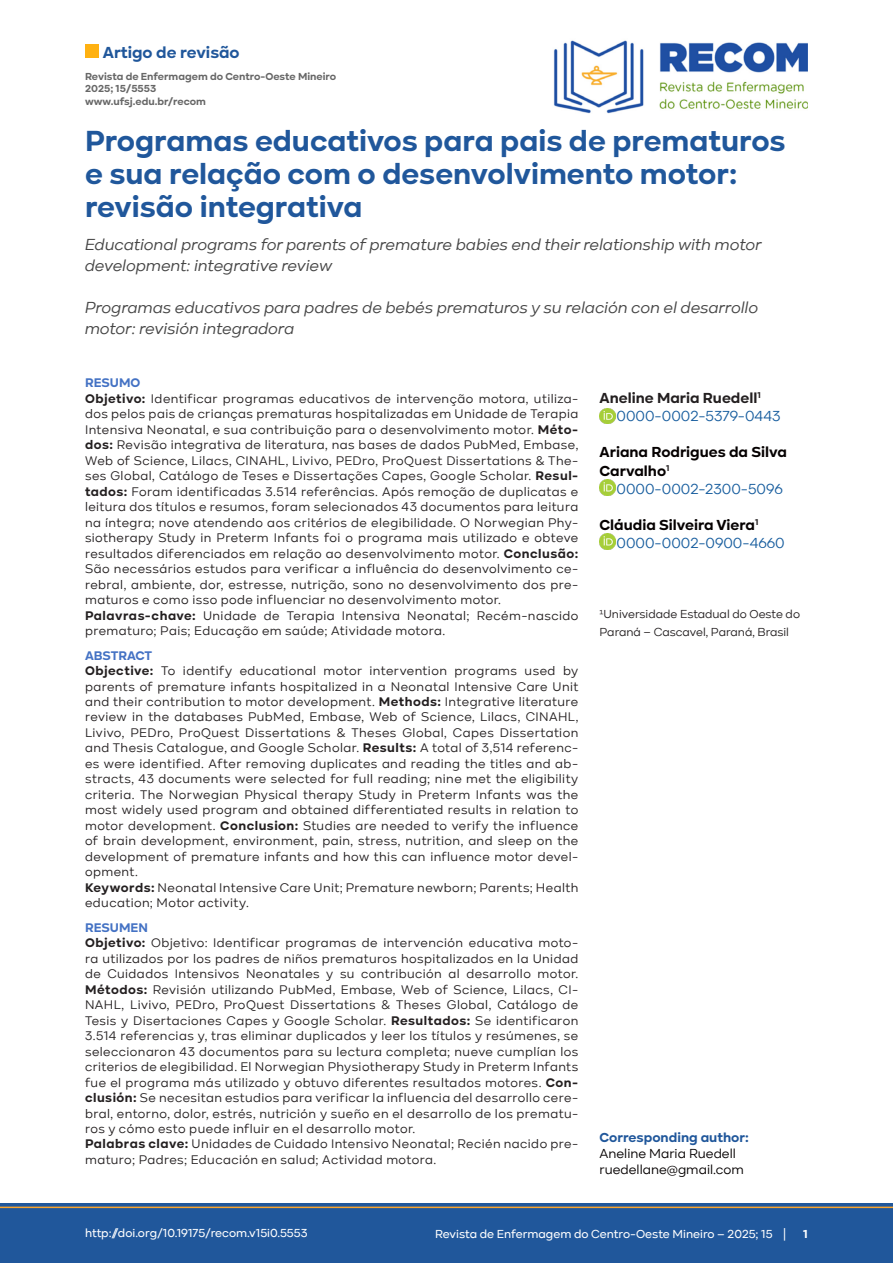
<style>
.page{position:relative;width:893px;height:1263px;background:#fff}
.page>*{position:absolute;margin:0;border:0;box-sizing:border-box;transform-origin:0 0}
.Titulo_principal{font:700 30px/33px "Kinetika";color:#20579b}
.Titulos_linguas{font:italic 16.5px/21px "Kinetika";color:#454545}
.t1{font:700 16.5px "Kinetika";color:#20579b}
.Nome_autor{font:700 15px/18px "Kinetika";color:#050000}
.Body_Text_2{font:15px "Kinetika";color:#175d9e}
.Nome_autor-2{font:700 15px "Kinetika";color:#231f20}
.Orcid{font:15px "Kinetika";color:#175d9e}
.Body_Text_2-2{font:13.5px "Kinetika";color:#050000}
.Body_Text_2-3{font:700 13.5px "Kinetika";color:#20579b}
.Texto_resumo{font:12.9px/15.5px "Kinetika";letter-spacing:.035em;color:#231f20;text-align:justify}
.Tit__Resuno{font:700 12.9px "Kinetika";color:#4472c4}
.t2{font:500 12px "Kinetika";color:#fff}
.Universidades_certo{font:12px/18px "Kinetika";color:#231f20}
.t3{font:700 12px "Kinetika";color:#fff}
.t4{font:700 10.5px "Kinetika";color:#676767}
.s1{font-weight:700}
</style>
<div class="page">
<div style="left:0;top:1203px;width:893px;height:60px;background:#20579b"></div>
<hr style="left:0;top:1206px;width:893px;height:2px;background:#f9a42e">
<img style="left:553px;top:40px;width:255px;height:74px">
<div style="left:85px;top:45px;width:14px;height:13px;background:#ffb111"></div>
<img style="left:599px;top:479px;width:16px;height:16px">
<img style="left:599px;top:533px;width:16px;height:16px">
<img style="left:599px;top:408px;width:16px;height:16px">
<p class="t1" style="left:103px;top:43px;width:138px">Artigo de revisão</p>
<p class="t4" style="left:85px;top:70px;width:253px">Revista de Enfermagem do Centro-Oeste Mineiro</p>
<p class="t4" style="left:85px;top:82px;width:73px">2025; 15/5553</p>
<p class="t4" style="left:85px;top:95px;width:123px">www.ufsj.edu.br/recom</p>
<p class="Titulo_principal" style="left:85px;top:124px;width:702px">Programas educativos para pais de prematuros e sua relação com o desenvolvimento motor: revisão integrativa</p>
<p class="Titulos_linguas" style="left:85px;top:234px;width:678px">Educational programs for parents of premature babies end their relationship with motor development: integrative review</p>
<p class="Titulos_linguas" style="left:85px;top:297px;width:675px">Programas educativos para padres de bebés prematuros y su relación con el desarrollo motor: revisión integradora</p>
<p class="Tit__Resuno" style="left:85px;top:375px;width:57px">RESUMO</p>
<p class="Texto_resumo" style="left:85px;top:391px;width:495px"><span class="s1">Objetivo:</span> Identificar programas educativos de intervenção motora, utiliza&shy;dos pelos pais de crianças prematuras hospitalizadas em Unidade de Terapia Intensiva Neonatal, e sua contribuição para o desenvolvimento motor. <span class="s1">Méto&shy;dos:</span> Revisão integrativa de literatura, nas bases de dados PubMed, Embase, Web of Science, Lilacs, CINAHL, Livivo, PEDro, ProQuest Dissertations &amp; The&shy;ses Global, Catálogo de Teses e Dissertações Capes, Google Scholar. <span class="s1">Resul&shy;tados:</span> Foram identificadas 3.514 referências. Após remoção de duplicatas e leitura dos títulos e resumos, foram selecionados 43 documentos para leitura na íntegra; nove atendendo aos critérios de elegibilidade. O Norwegian Phy&shy;siotherapy Study in Preterm Infants foi o programa mais utilizado e obteve resultados diferenciados em relação ao desenvolvimento motor. <span class="s1">Conclusão:<br></span>São necessários estudos para verificar a influência do desenvolvimento ce&shy;rebral, ambiente, dor, estresse, nutrição, sono no desenvolvimento dos pre&shy;maturos e como isso pode influenciar no desenvolvimento motor.</p>
<p class="Texto_resumo" style="left:85px;top:607px;width:495px"><span class="s1">Palavras-chave:</span> Unidade de Terapia Intensiva Neonatal; Recém-nascido prematuro; Pais; Educação em saúde; Atividade motora.</p>
<p class="Tit__Resuno" style="left:85px;top:647px;width:69px">ABSTRACT</p>
<p class="Texto_resumo" style="left:85px;top:663px;width:495px"><span class="s1">Objective:</span> To identify educational motor intervention programs used by parents of premature infants hospitalized in a Neonatal Intensive Care Unit and their contribution to motor development. <span class="s1">Methods:</span> Integrative literature review in the databases PubMed, Embase, Web of Science, Lilacs, CINAHL, Livivo, PEDro, ProQuest Dissertations &amp; Theses Global, Capes Dissertation and Thesis Catalogue, and Google Scholar. <span class="s1">Results:</span> A total of 3,514 referenc&shy;es were identified. After removing duplicates and reading the titles and ab&shy;stracts, 43 documents were selected for full reading; nine met the eligibility criteria. The Norwegian Physical therapy Study in Preterm Infants was the most widely used program and obtained differentiated results in relation to motor development. <span class="s1">Conclusion:</span> Studies are needed to verify the influence of brain development, environment, pain, stress, nutrition, and sleep on the development of premature infants and how this can influence motor devel&shy;opment.</p>
<p class="Texto_resumo" style="left:85px;top:880px;width:495px"><span class="s1">Keywords:</span> Neonatal Intensive Care Unit; Premature newborn; Parents; Health education; Motor activity.</p>
<p class="Tit__Resuno" style="left:85px;top:919px;width:64px">RESUMEN</p>
<p class="Texto_resumo" style="left:85px;top:935px;width:495px"><span class="s1">Objetivo:</span> Objetivo: Identificar programas de intervención educativa moto&shy;ra utilizados por los padres de niños prematuros hospitalizados en la Unidad de Cuidados Intensivos Neonatales y su contribución al desarrollo motor.<br><span class="s1">Métodos:</span> Revisión utilizando PubMed, Embase, Web of Science, Lilacs, CI-NAHL, Livivo, PEDro, ProQuest Dissertations &amp; Theses Global, Catálogo de Tesis y Disertaciones Capes y Google Scholar. <span class="s1">Resultados:</span> Se identificaron 3.514 referencias y, tras eliminar duplicados y leer los títulos y resúmenes, se seleccionaron 43 documentos para su lectura completa; nueve cumplían los criterios de elegibilidad. El Norwegian Physiotherapy Study in Preterm Infants fue el programa más utilizado y obtuvo diferentes resultados motores. <span class="s1">Con&shy;clusión:</span> Se necesitan estudios para verificar la influencia del desarrollo cere&shy;bral, entorno, dolor, estrés, nutrición y sueño en el desarrollo de los prematu&shy;ros y cómo esto puede influir en el desarrollo motor.</p>
<p class="Texto_resumo" style="left:85px;top:1136px;width:495px"><span class="s1">Palabras clave:</span> Unidades de Cuidado Intensivo Neonatal; Recién nacido pre&shy;maturo; Padres; Educación en salud; Actividad motora.</p>
<p class="Nome_autor-2" style="left:600px;top:389px;width:163px">Aneline Maria Ruedell<sup>1</sup></p>
<p class="Orcid" style="left:617px;top:408px;width:165px">0000-0002-5379-0443</p>
<p class="Nome_autor" style="left:600px;top:443px;width:189px">Ariana Rodrigues da Silva<br>Carvalho<sup>1</sup></p>
<p class="Body_Text_2" style="left:617px;top:480px;width:168px">0000-0002-2300-5096</p>
<p class="Nome_autor" style="left:600px;top:515px;width:161px">Cláudia Silveira Viera<sup>1</sup></p>
<p class="Body_Text_2" style="left:617px;top:534px;width:170px">0000-0002-0900-4660</p>
<p class="Universidades_certo" style="left:600px;top:605px;width:202px">1Universidade Estadual do Oeste do<br>Paraná – Cascavel, Paraná, Brasil</p>
<p class="Body_Text_2-3" style="left:600px;top:1129px;width:151px">Corresponding author:</p>
<p class="Body_Text_2-2" style="left:600px;top:1145px;width:138px">Aneline Maria Ruedell</p>
<p class="Body_Text_2-2" style="left:600px;top:1162px;width:146px">ruedellane@gmail.com</p>
<p class="t2" style="left:85px;top:1226px;width:224px">http://doi.org/10.19175/recom.v15i0.5553</p>
<p class="t2" style="left:435px;top:1227px;width:353px">Revista de Enfermagem do Centro-Oeste Mineiro – 2025; 15 |</p>
<p class="t3" style="left:803px;top:1227px;width:6px">1</p>
</div>
